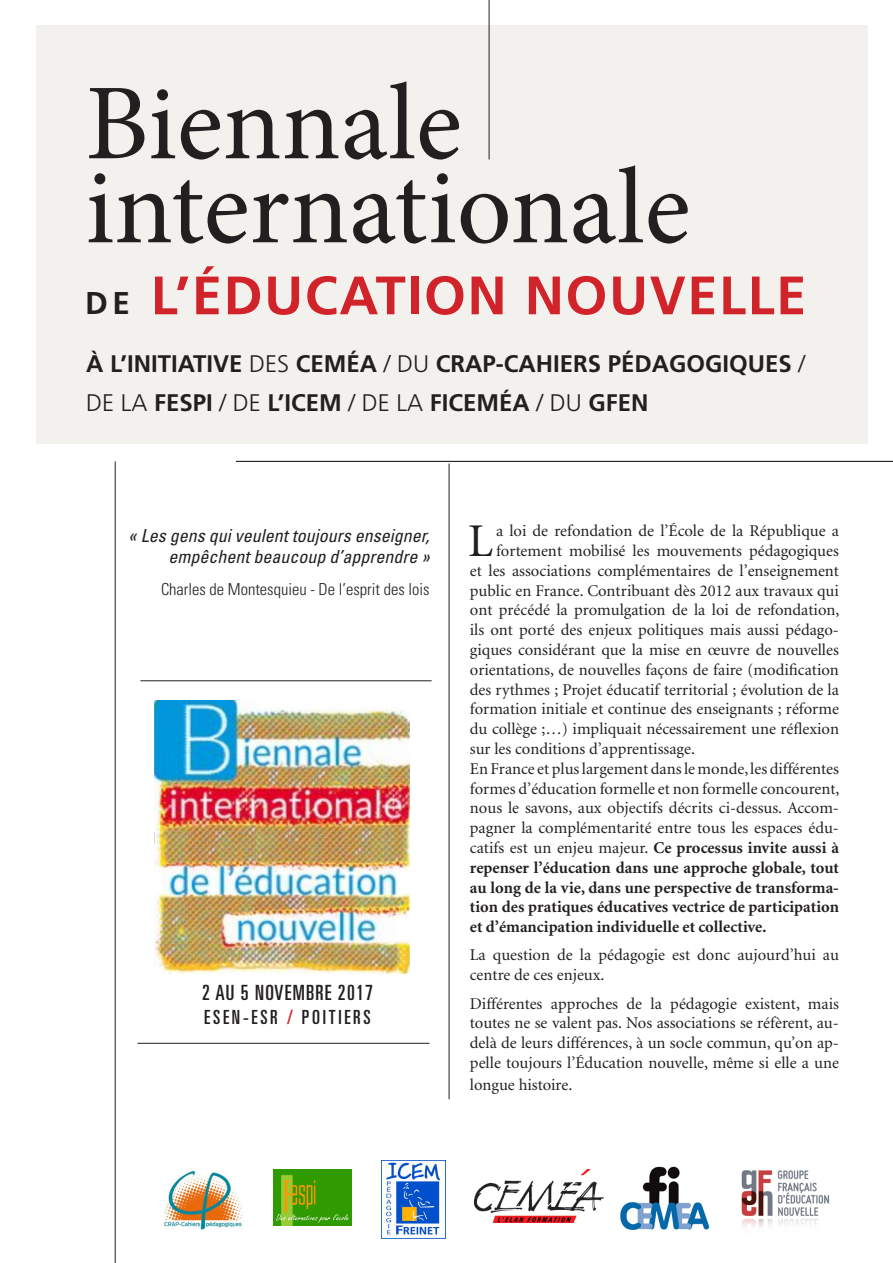
<style>
.page{position:relative;width:893px;height:1263px;background:#fff}
.page>*{position:absolute;margin:0;border:0;box-sizing:border-box;transform-origin:0 0}
.t1{font:108px "Minion Pro";color:#231f20}
.t2{font:700 54px "Frutiger";letter-spacing:.03em;color:#d1232a}
.t3{font:46.95px "Minion";color:#231f20}
.t4{font:700 24px/39px "Frutiger";color:#231f20}
.t5{font:ultra-condensed 21px "Univers";letter-spacing:.06em;color:#231f20}
.t6{font:ultra-condensed 19.5px "Univers";letter-spacing:.14em;color:#231f20}
.t7{font:italic condensed 18px/21px "Univers";color:#231f20;text-align:right}
.t8{font:16.5px/19.8px "Minion";color:#231f20;text-align:justify}
.t9{font:300 condensed 16.5px "Univers";color:#231f20}
.s1{font-size:31.5px;color:#231f20}
.s2{font-weight:300}
.s3{color:#d1232a}
.s4{font-weight:700}
</style>
<div class="page">
<div style="left:36px;top:26px;width:831px;height:418px;background:#f2f1ee"></div>
<img style="left:154px;top:701px;width:256px;height:272px">
<hr style="left:489px;top:0;width:1px;height:159px;background:#231f20">
<hr style="left:449px;top:463px;width:1px;height:636px;background:#231f20">
<hr style="left:115px;top:461px;width:1px;height:802px;background:#231f20">
<hr style="left:236px;top:461px;width:657px;height:1px;background:#231f20">
<hr style="left:140px;top:680px;width:292px;height:1px;background:#231f20">
<img style="left:165px;top:1170px;width:78px;height:59px">
<img style="left:273px;top:1169px;width:78px;height:56px">
<img style="left:382px;top:1160px;width:63px;height:79px">
<img style="left:741px;top:1170px;width:89px;height:57px">
<img style="left:474px;top:1169px;width:130px;height:54px">
<img style="left:620px;top:1166px;width:90px;height:64px">
<hr style="left:137px;top:1043px;width:292px;height:1px;background:#231f20">
<p class="t1" style="left:85px;top:51px;width:378px">Biennale</p>
<p class="t1" style="left:85px;top:135px;width:607px">internationale</p>
<p class="t2" style="left:85px;top:264px;width:722px"><span class="s1">DE</span> L’ÉDUCATION NOUVELLE</p>
<p class="t4" style="left:86px;top:344px;width:721px">À L’INITIATIVE <span class="s2">DES</span> CEMÉA <span class="s2">/ DU</span> CRAP-CAHIERS PÉDAGOGIQUES <span class="s2">/<br>DE LA</span> FESPI <span class="s2">/ DE</span> L’ICEM <span class="s2">/ DE LA</span> FICEMÉA <span class="s2">/ DU</span> GFEN</p>
<p class="t7" style="left:129px;top:524px;width:302px">« Les gens qui veulent toujours enseigner, empêchent beaucoup d’apprendre »</p>
<p class="t9" style="left:161px;top:579px;width:270px">Charles de Montesquieu - De l’esprit des lois</p>
<p class="t5" style="left:202px;top:981px;width:172px">2 AU 5 NOVEMBRE 2017</p>
<p class="t6" style="left:204px;top:1005px;width:168px">ESEN-ESR <span class="s3">/</span> POITIERS</p>
<p class="t3" style="left:468px;top:518px;width:26px">L</p>
<p class="t8" style="left:496px;top:521px;width:344px">a loi de refondation de l’École de la République a</p>
<p class="t8" style="left:496px;top:541px;width:344px">fortement mobilisé les mouvements pédagogiques</p>
<p class="t8" style="left:470px;top:561px;width:371px">et les associations complémentaires de l’enseignement</p>
<p class="t8" style="left:470px;top:581px;width:371px">public en France. Contribuant dès 2012 aux travaux qui</p>
<p class="t8" style="left:470px;top:601px;width:371px">ont précédé la promulgation de la loi de refondation,</p>
<p class="t8" style="left:470px;top:620px;width:371px">ils ont porté des enjeux politiques mais aussi pédago-</p>
<p class="t8" style="left:470px;top:640px;width:371px">giques considérant que la mise en œuvre de nouvelles</p>
<p class="t8" style="left:470px;top:660px;width:371px">orientations, de nouvelles façons de faire (modification</p>
<p class="t8" style="left:470px;top:680px;width:371px">des rythmes ; Projet éducatif territorial ; évolution de la</p>
<p class="t8" style="left:470px;top:700px;width:371px">formation initiale et continue des enseignants ; réforme</p>
<p class="t8" style="left:470px;top:719px;width:371px">du collège ;…) impliquait nécessairement une réflexion</p>
<p class="t8" style="left:470px;top:739px;width:227px">sur les conditions d’apprentissage.</p>
<p class="t8" style="left:470px;top:759px;width:371px">En France et plus largement dans le monde, les différentes formes d’éducation formelle et non formelle concourent, nous le savons, aux objectifs décrits ci-dessus. Accom&shy;pagner la complémentarité entre tous les espaces édu&shy;catifs est un enjeu majeur. <span class="s4">Ce processus invite aussi à repenser l’éducation dans une approche globale, tout au long de la vie, dans une perspective de transforma&shy;tion des pratiques éducatives vectrice de participation et d’émancipation individuelle et collective.</span></p>
<p class="t8" style="left:470px;top:946px;width:371px">La question de la pédagogie est donc aujourd’hui au centre de ces enjeux.</p>
<p class="t8" style="left:470px;top:994px;width:371px">Différentes approches de la pédagogie existent, mais toutes ne se valent pas. Nos associations se réfèrent, au&shy;delà de leurs différences, à un socle commun, qu’on ap&shy;pelle toujours l’Éducation nouvelle, même si elle a une</p>
<p class="t8" style="left:470px;top:1075px;width:104px">longue histoire.</p>
</div>
